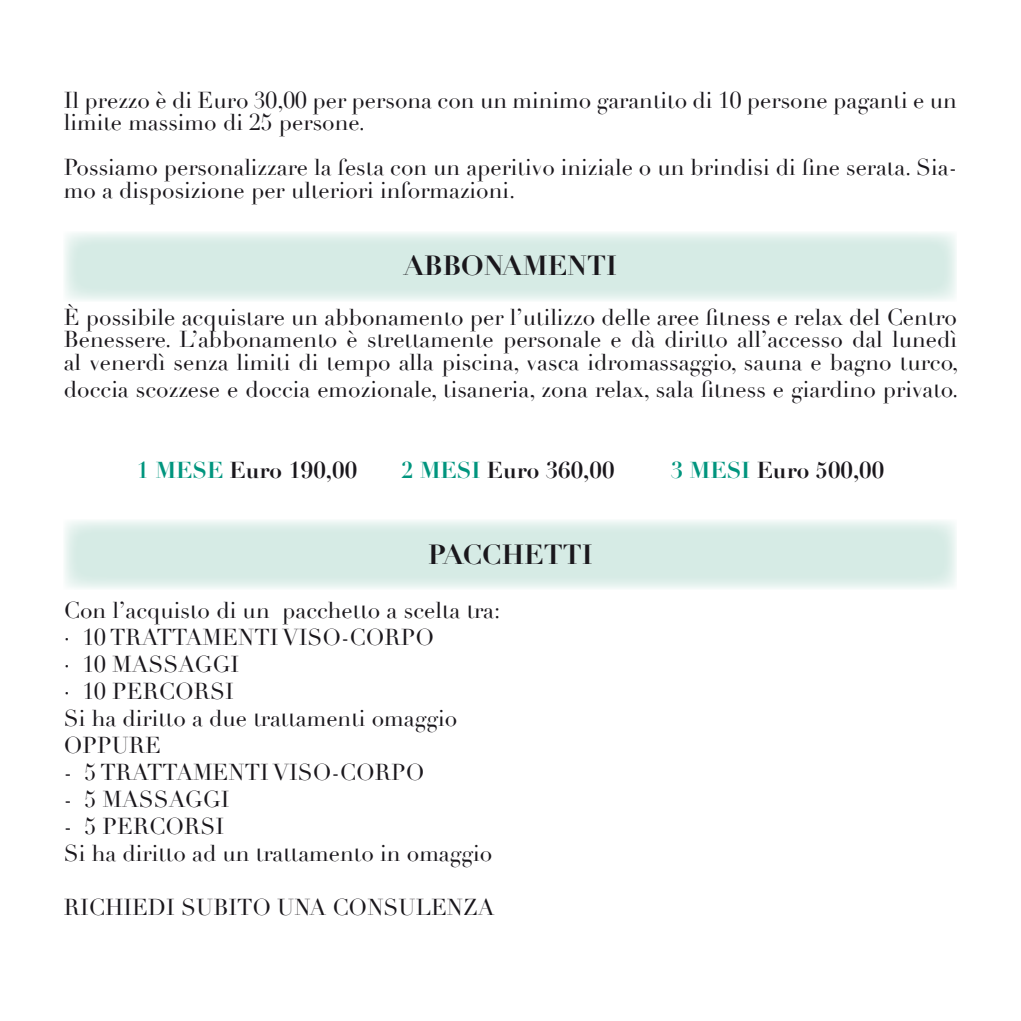
<style>
.page{position:relative;width:1021px;height:1021px;background:#fff}
.page>*{position:absolute;margin:0;border:0;box-sizing:border-box;transform-origin:0 0}
.t1{font:700 27px "Didot";color:#1a171c}
.t2{font:22.5px/27px "Didot";color:#1a171c}
.t3{font:700 22.5px "Didot";color:#1a171c}
.s1{color:#00957e}
</style>
<div class="page">
<svg style="left:64px;top:232px;width:893px;height:69px;background:#dbede8"></svg>
<svg style="left:64px;top:520px;width:893px;height:69px;background:#dbede8"></svg>
<p class="t2" style="left:64px;top:89px;width:894px;line-height:22.5px">Il prezzo è di Euro 30,00 per persona con un minimo garantito di 10 persone paganti e un limite massimo di 25 persone.</p>
<p class="t2" style="left:64px;top:156px;width:894px;line-height:22.5px">Possiamo personalizzare la festa con un aperitivo iniziale o un brindisi di fine serata. Sia&shy;mo a disposizione per ulteriori informazioni.</p>
<p class="t1" style="left:403px;top:249px;width:215px">ABBONAMENTI</p>
<p class="t2" style="left:64px;top:306px;width:896px;line-height:22.5px;text-align:justify">È possibile acquistare un abbonamento per l’utilizzo delle aree fitness e relax del Centro Benessere. L’abbonamento è strettamente personale e dà diritto all’accesso dal lunedì al venerdì senza limiti di tempo alla piscina, vasca idromassaggio, sauna e bagno turco,</p>
<p class="t2" style="left:64px;top:376px;width:896px">doccia scozzese e doccia emozionale, tisaneria, zona relax, sala fitness e giardino privato.</p>
<p class="t3" style="left:137px;top:456px;width:222px"><span class="s1">1 MESE</span> Euro 190,00</p>
<p class="t3" style="left:401px;top:456px;width:215px"><span class="s1">2 MESI</span> Euro 360,00</p>
<p class="t3" style="left:671px;top:456px;width:215px"><span class="s1">3 MESI</span> Euro 500,00</p>
<p class="t1" style="left:428px;top:538px;width:166px">PACCHETTI</p>
<p class="t2" style="left:64px;top:597px;width:438px">Con l’acquisto di un pacchetto a scelta tra: · 10 trattamenti</p>
<p class="t2" style="left:282px;top:624px;width:16px">viso</p>
<p class="t2" style="left:341px;top:624px;width:26px">-corpo</p>
<p class="t2" style="left:64px;top:651px;width:395px">· 10 massaggi<br>· 10 percorsi<br>Si ha diritto a due trattamenti omaggio<br>OPPURE</p>
<p class="t2" style="left:64px;top:759px;width:362px">- 5 TRATTAMENTI VISO-CORPO</p>
<p class="t2" style="left:64px;top:786px;width:167px">- 5 MASSAGGI</p>
<p class="t2" style="left:64px;top:813px;width:430px">- 5 PERCORSI<br>Si ha diritto ad un trattamento in omaggio</p>
<p class="t2" style="left:64px;top:894px;width:432px">RICHIEDI SUBITO UNA CONSULENZA</p>
</div>
